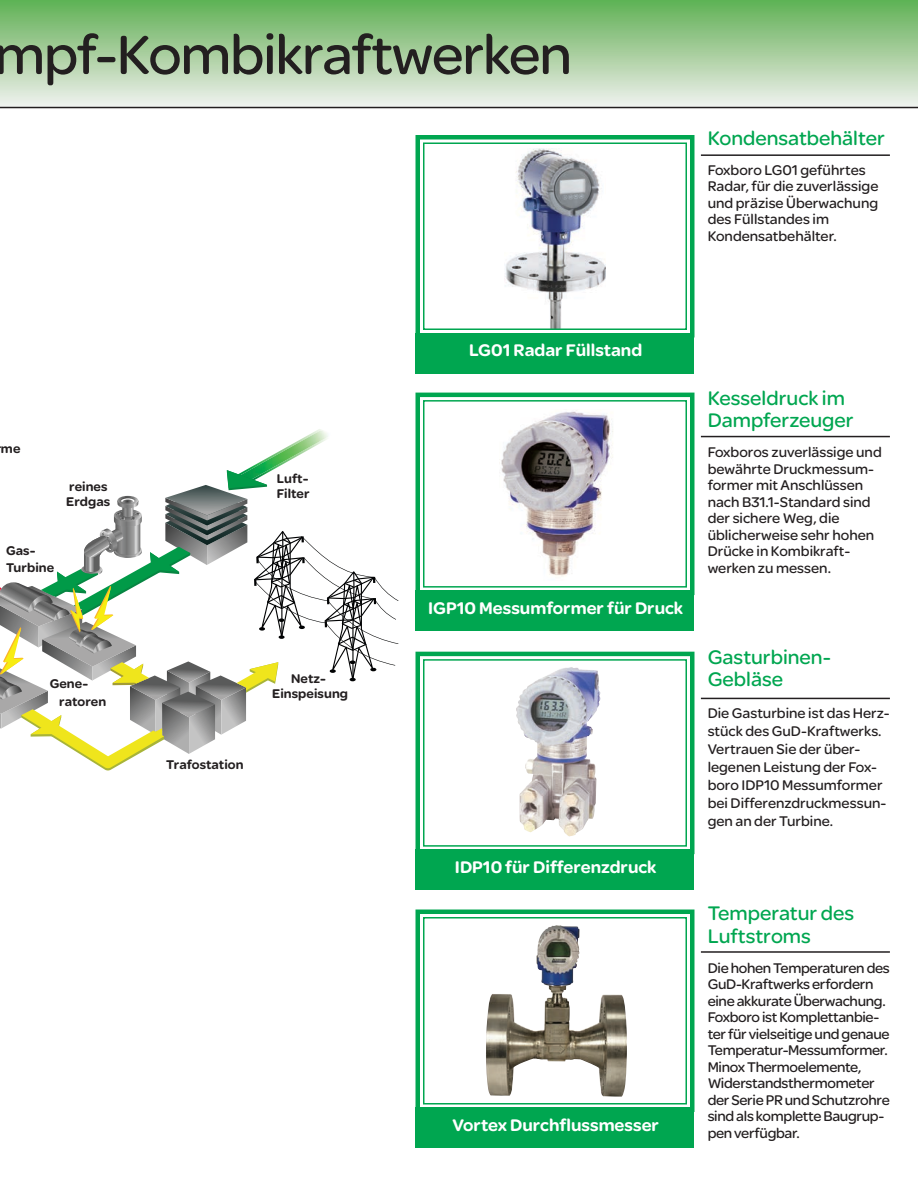
<style>
.page{position:relative;width:918px;height:1188px;background:#fff}
.page>*{position:absolute;margin:0;border:0;box-sizing:border-box;transform-origin:0 0}
.t1{font:58.5px "SE Optimist";letter-spacing:-.02em;color:#231f20}
.t2{font:21px/22.5px "SE Optimist";color:#00a650}
.t3{font:900 18px "SE Optimist";color:#fff}
.t4{font:15px/16.5px "SE Optimist";color:#231f20}
.t5{font:15px/16.5px "SE Optimist";letter-spacing:-.02em;color:#231f20}
.t6{font:900 13.5px/15px "SE Optimist";letter-spacing:.005em;color:#231f20}
</style>
<div class="page">
<img style="left:246px;top:430px;width:82px;height:40px">
<svg style="left:0;top:470px;width:398px;height:301px"></svg>
<div style="left:0;top:0;width:918px;height:108px;background:linear-gradient(to bottom,#61b155,#ededea)"></div>
<hr style="left:0;top:107px;width:918px;height:1px;background:#231f20">
<hr style="left:701px;top:154px;width:189px;height:2px;background:#231f20">
<hr style="left:701px;top:436px;width:189px;height:1px;background:#231f20">
<hr style="left:701px;top:698px;width:189px;height:1px;background:#231f20">
<hr style="left:701px;top:951px;width:189px;height:2px;background:#231f20">
<svg style="left:415px;top:135px;width:280px;height:205px"></svg>
<div style="left:423px;top:142px;width:264px;height:188px;border:2px solid #00a650"></div>
<div style="left:416px;top:333px;width:278px;height:40px;background:#00a650"></div>
<svg style="left:415px;top:392px;width:280px;height:205px"></svg>
<div style="left:423px;top:400px;width:264px;height:188px;border:2px solid #00a650"></div>
<div style="left:416px;top:590px;width:278px;height:41px;background:#00a650"></div>
<svg style="left:415px;top:651px;width:280px;height:205px"></svg>
<div style="left:423px;top:659px;width:264px;height:188px;border:2px solid #00a650"></div>
<div style="left:416px;top:850px;width:278px;height:40px;background:#00a650"></div>
<svg style="left:415px;top:909px;width:280px;height:205px"></svg>
<div style="left:423px;top:917px;width:264px;height:188px;border:2px solid #00a650"></div>
<div style="left:416px;top:1107px;width:278px;height:41px;background:#00a650"></div>
<img style="left:500px;top:409px;width:124px;height:171px">
<img style="left:516px;top:667px;width:60px;height:169px">
<img style="left:486px;top:925px;width:141px;height:172px">
<h1 class="t1" style="left:-6px;top:14px;width:579px">mpf-Kombikraftwerken</h1>
<h2 class="t2" style="left:708px;top:126px;width:179px">Kondensatbehälter</h2>
<p class="t4" style="left:708px;top:161px;width:172px">Foxboro LG01 geführtes<br>Radar, für die zuverlässige und präzise Überwachung des Füllstandes im<br>Kondensatbehälter.</p>
<p class="t6" style="left:1px;top:441px;width:21px">me</p>
<p class="t6" style="left:66px;top:479px;width:46px">reines<br>Erdgas</p>
<p class="t6" style="left:277px;top:471px;width:34px">Luft-<br>Filter</p>
<p class="t6" style="left:6px;top:542px;width:50px;line-height:16.5px">Gas-<br>Turbine</p>
<p class="t6" style="left:59px;top:674px;width:49px;line-height:18px;text-indent:-10px">Gene&shy;ratoren</p>
<p class="t6" style="left:166px;top:757px;width:79px">Trafostation</p>
<p class="t6" style="left:272px;top:670px;width:77px;text-align:center">Netz-<br>Einspeisung</p>
<p class="t3" style="left:469px;top:338px;width:174px">LG01 Radar Füllstand</p>
<p class="t3" style="left:428px;top:595px;width:256px">IGP10 Messumformer für Druck</p>
<p class="t3" style="left:455px;top:854px;width:203px">IDP10 für Differenzdruck</p>
<p class="t3" style="left:452px;top:1112px;width:208px">Vortex Durchflussmesser</p>
<h2 class="t2" style="left:708px;top:386px;width:148px">Kesseldruck im<br>Dampferzeuger</h2>
<p class="t4" style="left:708px;top:444px;width:176px">Foxboros zuverlässige und bewährte Druckmessum&shy;former mit Anschlüssen nach B31.1-Standard sind der sichere Weg, die üblicherweise sehr hohen<br>Drücke in Kombikraft&shy;werken zu messen.</p>
<h2 class="t2" style="left:708px;top:645px;width:125px">Gasturbinen-<br>Gebläse</h2>
<p class="t4" style="left:708px;top:704px;width:183px;line-height:18px">Die Gasturbine ist das Herz&shy;stück des GuD-Kraftwerks.<br>Vertrauen Sie der über&shy;legenen Leistung der Fox&shy;boro IDP10 Messumformer bei Differenzdruckmessun&shy;gen an der Turbine.</p>
<h2 class="t2" style="left:708px;top:902px;width:148px">Temperatur des<br>Luftstroms</h2>
<p class="t5" style="left:708px;top:959px;width:184px">Die hohen Temperaturen des<br>GuD-Kraftwerks erfordern eine akkurate Überwachung.<br>Foxboro ist Komplettanbie&shy;ter für vielseitige und genaue<br>Temperatur-Messumformer.<br>Minox Thermoelemente,<br>Widerstandsthermometer der Serie PR und Schutzrohre sind als komplette Baugrup&shy;pen verfügbar.</p>
</div>
